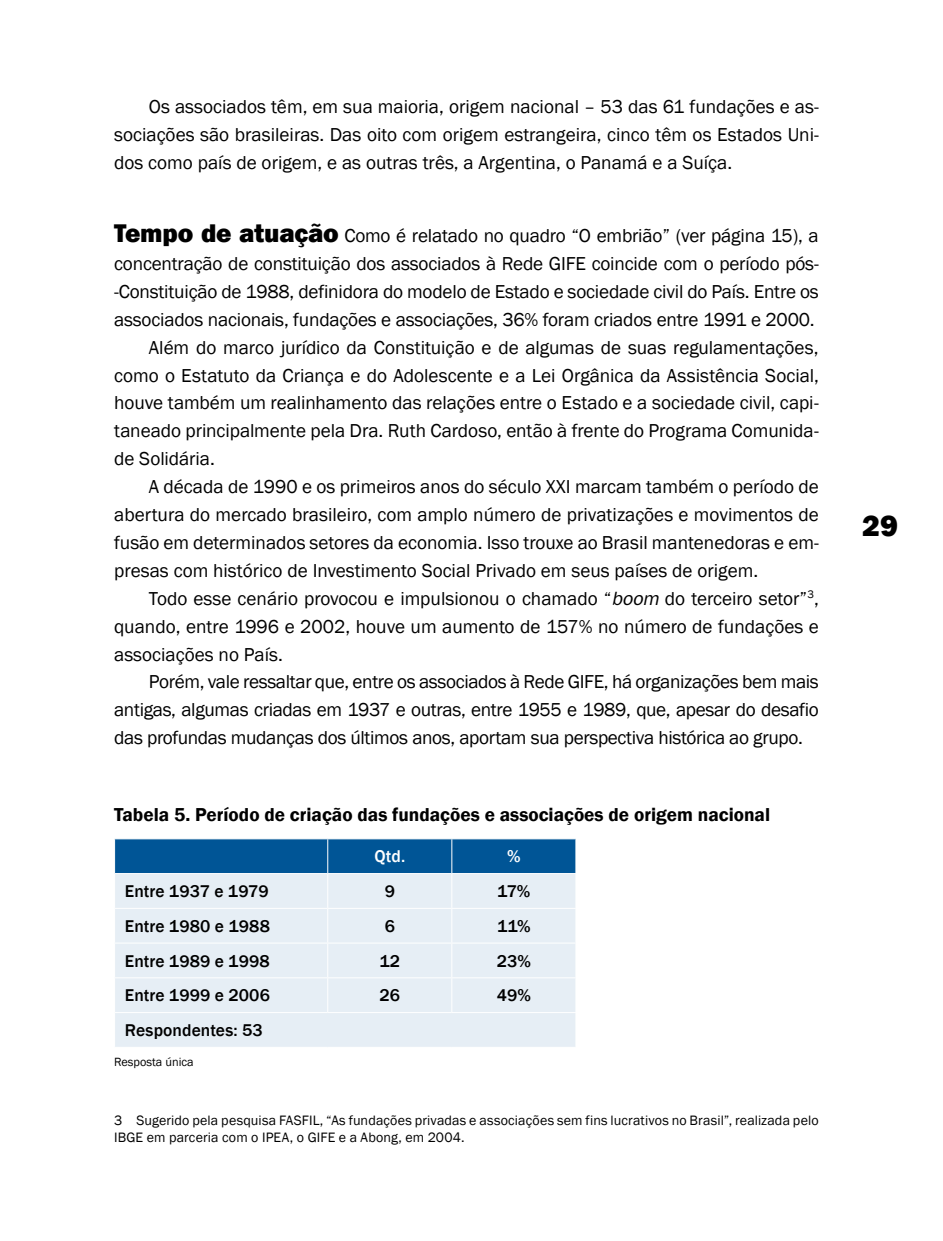
<style>
.page{position:relative;width:943px;height:1241px;background:#fff}
.page>*{position:absolute;margin:0;border:0;box-sizing:border-box;transform-origin:0 0}
.t1{font:800 30.62px "Franklin Gothic";color:#000}
.t2{font:19.25px/27.8px "Franklin Gothic";letter-spacing:-.005em;color:#000;text-align:justify}
.t3{font:600 19.25px "Franklin Gothic";color:#000}
.t4{font:500 17.5px "Franklin Gothic";letter-spacing:.005em;color:#000}
.t5{font:500 17.5px "Franklin Gothic";color:#fff}
.t6{font:14px/16.6px "Franklin Gothic";letter-spacing:.01em;color:#000}
.t7{font:12.25px "Franklin Gothic";color:#000}
.s1{font-weight:800;font-size:26.25px}
.s2{font-style:italic}
</style>
<div class="page">
<div style="left:115px;top:839px;width:460px;height:34px;background:#005596"></div>
<div style="left:115px;top:874px;width:460px;height:172px;background:#e6eef5"></div>
<hr style="left:327px;top:839px;width:1px;height:34px;background:#fff">
<hr style="left:451px;top:839px;width:1px;height:34px;background:#fff">
<hr style="left:327px;top:873px;width:1px;height:34px;background:#fff">
<hr style="left:451px;top:873px;width:1px;height:34px;background:#fff">
<hr style="left:114px;top:907px;width:214px;height:1px;background:#fff">
<hr style="left:328px;top:907px;width:124px;height:1px;background:#fff">
<hr style="left:327px;top:908px;width:1px;height:34px;background:#fff">
<hr style="left:452px;top:907px;width:124px;height:1px;background:#fff">
<hr style="left:451px;top:908px;width:1px;height:34px;background:#fff">
<hr style="left:114px;top:942px;width:214px;height:1px;background:#fff">
<hr style="left:328px;top:942px;width:124px;height:1px;background:#fff">
<hr style="left:327px;top:943px;width:1px;height:34px;background:#fff">
<hr style="left:452px;top:942px;width:124px;height:1px;background:#fff">
<hr style="left:451px;top:943px;width:1px;height:34px;background:#fff">
<hr style="left:114px;top:977px;width:214px;height:1px;background:#fff">
<hr style="left:328px;top:977px;width:124px;height:1px;background:#fff">
<hr style="left:327px;top:978px;width:1px;height:33px;background:#fff">
<hr style="left:452px;top:977px;width:124px;height:1px;background:#fff">
<hr style="left:451px;top:978px;width:1px;height:33px;background:#fff">
<hr style="left:114px;top:1011px;width:214px;height:1px;background:#fff">
<hr style="left:328px;top:1011px;width:124px;height:1px;background:#fff">
<hr style="left:452px;top:1011px;width:124px;height:1px;background:#fff">
<p class="t2" style="left:114px;top:93px;width:706px;text-indent:35px">Os associados têm, em sua maioria, origem nacional – 53 das 61 fundações e as&shy;sociações são brasileiras. Das oito com origem estrangeira, cinco têm os Estados Uni&shy;dos como país de origem, e as outras três, a Argentina, o Panamá e a Suíça.</p>
<p class="t2" style="left:114px;top:222px;width:706px"><span class="s1">Tempo de atuação</span> Como é relatado no quadro “O embrião” (ver página 15), a</p>
<p class="t2" style="left:114px;top:250px;width:706px">concentração de constituição dos associados à Rede GIFE coincide com o período pós-</p>
<p class="t2" style="left:114px;top:278px;width:706px">-Constituição de 1988, definidora do modelo de Estado e sociedade civil do País. Entre os</p>
<p class="t2" style="left:114px;top:306px;width:702px">associados nacionais, fundações e associações, 36% foram criados entre 1991 e 2000.</p>
<p class="t2" style="left:149px;top:334px;width:671px">Além do marco jurídico da Constituição e de algumas de suas regulamentações,</p>
<p class="t2" style="left:114px;top:361px;width:706px">como o Estatuto da Criança e do Adolescente e a Lei Orgânica da Assistência Social,</p>
<p class="t2" style="left:114px;top:389px;width:706px">houve também um realinhamento das relações entre o Estado e a sociedade civil, capi-</p>
<p class="t2" style="left:114px;top:417px;width:706px">taneado principalmente pela Dra. Ruth Cardoso, então à frente do Programa Comunida-</p>
<p class="t2" style="left:114px;top:445px;width:102px">de Solidária.</p>
<p class="t2" style="left:149px;top:473px;width:671px">A década de 1990 e os primeiros anos do século XXI marcam também o período de</p>
<p class="t2" style="left:114px;top:501px;width:706px">abertura do mercado brasileiro, com amplo número de privatizações e movimentos de</p>
<p class="t2" style="left:114px;top:529px;width:706px">fusão em determinados setores da economia. Isso trouxe ao Brasil mantenedoras e em-</p>
<p class="t2" style="left:114px;top:557px;width:645px">presas com histórico de Investimento Social Privado em seus países de origem.</p>
<p class="t2" style="left:149px;top:584px;width:671px">Todo esse cenário provocou e impulsionou o chamado “<span class="s2">boom</span> do terceiro setor” ,</p>
<p class="t2" style="left:114px;top:612px;width:706px">quando, entre 1996 e 2002, houve um aumento de 157% no número de fundações e</p>
<p class="t2" style="left:114px;top:640px;width:170px">associações no País.</p>
<p class="t2" style="left:149px;top:668px;width:671px">Porém, vale ressaltar que, entre os associados à Rede GIFE, há organizações bem mais</p>
<p class="t2" style="left:114px;top:696px;width:706px">antigas, algumas criadas em 1937 e outras, entre 1955 e 1989, que, apesar do desafio</p>
<p class="t2" style="left:114px;top:724px;width:690px">das profundas mudanças dos últimos anos, aportam sua perspectiva histórica ao grupo.</p>
<p class="t3" style="left:114px;top:803px;width:657px">Tabela 5. Período de criação das fundações e associações de origem nacional</p>
<p class="t5" style="left:374px;top:845px;width:32px">Qtd.</p>
<p class="t5" style="left:507px;top:845px;width:15px">%</p>
<p class="t4" style="left:125px;top:880px;width:145px">Entre 1937 e 1979</p>
<p class="t4" style="left:384px;top:880px;width:12px">9</p>
<p class="t4" style="left:497px;top:880px;width:35px">17%</p>
<p class="t4" style="left:125px;top:915px;width:147px">Entre 1980 e 1988</p>
<p class="t4" style="left:384px;top:915px;width:12px">6</p>
<p class="t4" style="left:497px;top:915px;width:35px">11%</p>
<p class="t4" style="left:125px;top:949px;width:146px">Entre 1989 e 1998</p>
<p class="t4" style="left:379px;top:949px;width:22px">12</p>
<p class="t4" style="left:497px;top:949px;width:35px">23%</p>
<p class="t4" style="left:125px;top:984px;width:146px">Entre 1999 e 2006</p>
<p class="t4" style="left:379px;top:984px;width:22px">26</p>
<p class="t4" style="left:497px;top:984px;width:36px">49%</p>
<p class="t4" style="left:125px;top:1019px;width:139px">Respondentes: 53</p>
<p class="t7" style="left:114px;top:1053px;width:81px">Resposta única</p>
<p class="t6" style="left:114px;top:1112px;width:706px;text-indent:22px">Sugerido pela pesquisa FASFIL, “As fundações privadas e associações sem fins lucrativos no Brasil”, realizada pelo<br>IBGE em parceria com o IPEA, o GIFE e a Abong, em 2004.</p>
<h1 class="t1" style="left:862px;top:505px;width:37px">29</h1>
</div>
